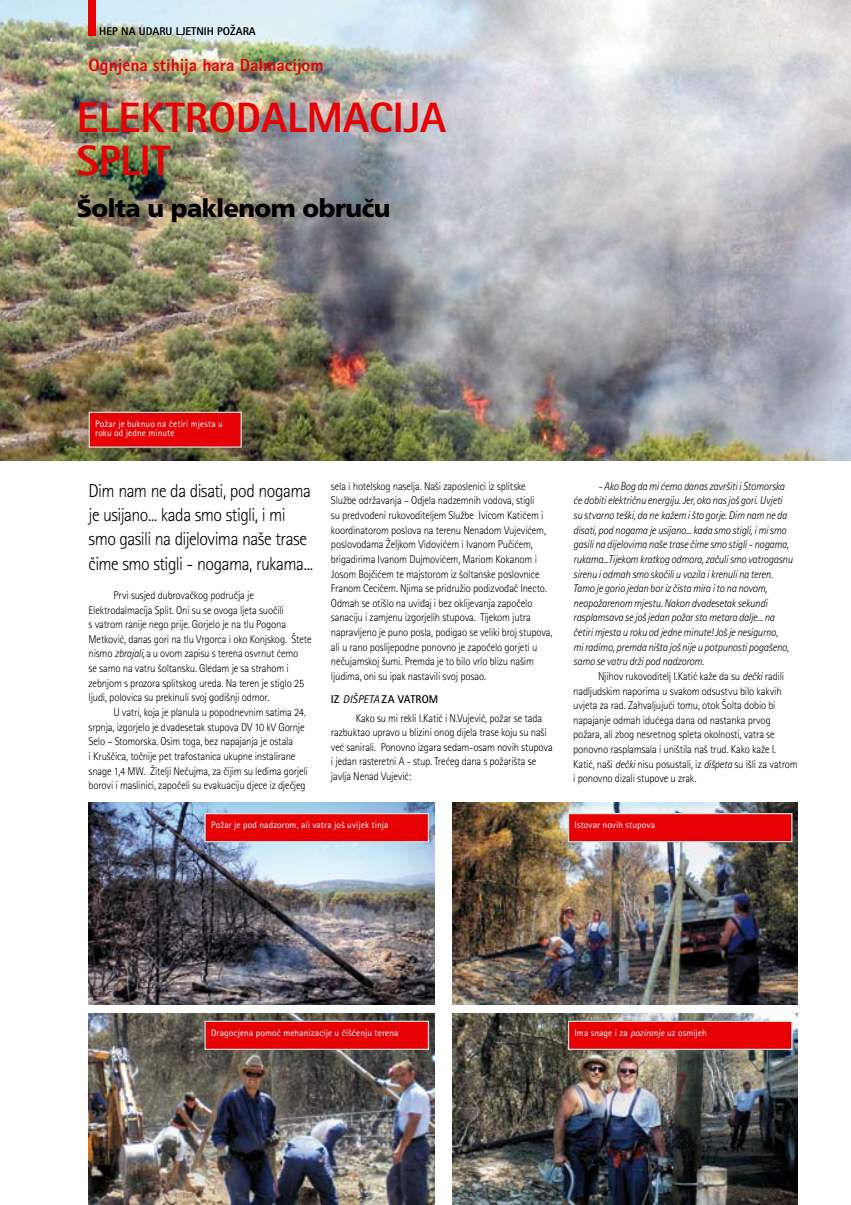
<style>
.page{position:relative;width:851px;height:1205px;background:#fff}
.page>*{position:absolute;margin:0;border:0;box-sizing:border-box;transform-origin:0 0}
.t1{font:800 42.5px/42.5px "Rotis Sans Serif";color:#e60004}
.t2{font:900 25px "Frutiger";letter-spacing:-.02em;color:#000}
.t3{font:300 18.75px/24.4px "Rotis Sans Serif";letter-spacing:-.03em;color:#000;scale:.95 1}
.t4{font:800 17.5px "Rotis Sans Serif";color:#e60004}
.t5{font:300 11.25px/14.6px "Rotis Sans Serif";letter-spacing:-.015em;color:#000;scale:.95 1}
.t6{font:italic 300 11.25px/14.6px "Rotis Sans Serif";letter-spacing:-.02em;color:#000;scale:.95 1}
.t7{font:800 11.25px "Rotis Sans Serif";color:#000}
.t8{font:9.38px/9.4px "Rotis Sans Serif";letter-spacing:.01em;color:#fff}
.s1{font-style:italic}
.s2{font-weight:700}
.s3{font-weight:400;font-style:italic}
</style>
<div class="page">
<img style="left:0;top:0;width:850px;height:461px">
<div style="left:89px;top:0;width:7px;height:35px;background:#e60004"></div>
<div style="left:89px;top:412px;width:152px;height:35px;background:#e60004"></div>
<div style="left:89px;top:412px;width:153px;height:36px;border:1px solid #d8dadc"></div>
<img style="left:89px;top:802px;width:345px;height:202px">
<div style="left:205px;top:813px;width:223px;height:28px;background:#e60004"></div>
<div style="left:204px;top:813px;width:225px;height:29px;border:1px solid #d8dadc"></div>
<img style="left:89px;top:1013px;width:345px;height:192px">
<div style="left:205px;top:1021px;width:223px;height:28px;background:#e60004"></div>
<div style="left:204px;top:1020px;width:225px;height:30px;border:1px solid #d8dadc"></div>
<img style="left:452px;top:802px;width:345px;height:202px">
<div style="left:568px;top:813px;width:223px;height:28px;background:#e60004"></div>
<div style="left:568px;top:813px;width:224px;height:29px;border:1px solid #d8dadc"></div>
<img style="left:452px;top:1013px;width:345px;height:192px">
<div style="left:568px;top:1021px;width:223px;height:28px;background:#e60004"></div>
<div style="left:568px;top:1020px;width:224px;height:30px;border:1px solid #d8dadc"></div>
<p class="t7" style="left:99px;top:24px;width:158px">HEP NA UDARU LJETNIH PO@ARA</p>
<h3 class="t4" style="left:89px;top:54px;width:236px">Ognjena stihija hara Dalmacijom</h3>
<h1 class="t1" style="left:77px;top:95px;width:371px">ELEKTRODALMACIJA<br>SPLIT</h1>
<h2 class="t2" style="left:77px;top:193px;width:315px">[olta u paklenom obru~u</h2>
<p class="t8" style="left:95px;top:419px;width:129px">Po`ar je buknuo na ~etiri mjesta u roku od jedne minute</p>
<h3 class="t3" style="left:89px;top:478px;width:238px">Dim nam ne da disati, pod nogama je usijano... kada smo stigli, i mi smo gasili na dijelovima na{e trase ~ime smo stigli - nogama, rukama...</h3>
<p class="t5" style="left:89px;top:588px;width:236px;text-indent:25px">Prvi susjed dubrova~kog podru~ja je Elektrodalmacija Split. Oni su se ovoga ljeta suo~ili<br>s vatrom ranije nego prije. Gorjelo je na tlu Pogona Metkovi}, danas gori na tlu Vrgorca i oko Konjskog. [tete nismo <span class="s1">zbrajali,</span> a u ovom zapisu s terena osvrnut }emo<br>se samo na vatru {oltansku. Gledam je sa strahom i zebnjom s prozora splitskog ureda. Na teren je stiglo 25 ljudi, polovica su prekinuli svoj godi{nji odmor.</p>
<p class="t5" style="left:89px;top:705px;width:232px;text-indent:25px">U vatri, koja je planula u popodnevnim satima 24. srpnja, izgorjelo je dvadesetak stupova DV 10 kV Gornje Selo – Stomorska. Osim toga, bez napajanja je ostala<br>i Kru{~ica, to~nije pet trafostanica ukupne instalirane snage 1,4 MW. @itelji Ne~ujma, za ~ijim su le|ima gorjeli borovi i maslinici, zapo~eli su evakuaciju djece iz dje~jeg</p>
<p class="t5" style="left:331px;top:478px;width:235px">sela i hotelskog naselja. Na{i zaposlenici iz splitske Slu`be odr`avanja – Odjela nadzemnih vodova, stigli<br>su predvo|eni rukovoditeljem Slu`be Ivicom Kati}em i koordinatorom poslova na terenu Nenadom Vujevi}em, poslovo|ama @eljkom Vidovi}em i Ivanom Pu~i}em, brigadirima Ivanom Dujmovi}em, Mariom Kokanom i Josom Boj~i}em te majstorom iz {oltanske poslovnice Franom Ceci}em. Njima se pridru`io podizvo|a~ Inecto.<br>Odmah se oti{lo na uvi|aj i bez oklijevanja zapo~elo sanaciju i zamjenu izgorjelih stupova. Tijekom jutra napravljeno je puno posla, podigao se veliki broj stupova, ali u rano poslijepodne ponovno je zapo~elo gorjeti u ne~ujamskoj {umi. Premda je to bilo vrlo blizu na{im ljudima, oni su ipak nastavili svoj posao.</p>
<p class="t5" style="left:356px;top:690px;width:198px;line-height:18.1px;text-indent:-25px"><span class="s2">IZ</span> <span class="s3">DI[PETA</span> <span class="s2">ZA VATROM<br></span>Kako su mi rekli I.Kati} i N.Vujevi}, po`ar se tada</p>
<p class="t5" style="left:331px;top:725px;width:235px">razbuktao upravo u blizini onog dijela trase koju su na{i ve} sanirali. Ponovno izgara sedam-osam novih stupova i jedan rasteretni A - stup. Tre}eg dana s po`ari{ta se javlja Nenad Vujevi}:</p>
<p class="t8" style="left:211px;top:820px;width:179px">Po`ar je pod nadzorom, ali vatra jo{ uvijek tinja</p>
<p class="t6" style="left:573px;top:478px;width:232px;text-indent:25px">- Ako Bog da mi }emo danas zavr{iti i Stomorska }e dobiti elektri~nu energiju. Jer, oko nas jo{ gori. Uvjeti su stvarno te{ki, da ne ka`em i {to gorje. Dim nam ne da disati, pod nogama je usijano... kada smo stigli, i mi smo gasili na dijelovima na{e trase ~ime smo stigli - nogama, rukama...Tijekom kratkog odmora, za~uli smo vatrogasnu sirenu i odmah smo sko~ili u vozila i krenuli na teren.<br>Tamo je gorio jedan bor iz ~ista mira i to na novom, neopo`arenom mjestu. Nakon dvadesetak sekundi rasplamsava se jo{ jedan po`ar sto metara dalje... na ~etiri mjesta u roku od jedne minute! Jo{ je nesigurno,<br>mi radimo, premda ni{ta jo{ nije u potpunosti poga{eno, samo se vatru dr`i pod nadzorom.</p>
<p class="t5" style="left:573px;top:669px;width:238px;text-indent:25px">Njihov rukovoditelj I.Kati} ka`e da su <span class="s1">de~ki</span> radili nadljudskim naporima u svakom odsustvu bilo kakvih uvjeta za rad. Zahvaljuju}i tomu, otok [olta dobio bi napajanje odmah idu}ega dana od nastanka prvog po`ara, ali zbog nesretnog spleta okolnosti, vatra se ponovno rasplamsala i uni{tila na{ trud. Kako ka`e I.<br>Kati}, na{i <span class="s1">de~ki</span> nisu posustali, iz <span class="s1">di{peta</span> su i{li za vatrom i ponovno dizali stupove u zrak.</p>
<p class="t8" style="left:574px;top:820px;width:82px">Istovar novih stupova</p>
<p class="t8" style="left:211px;top:1028px;width:189px">Dragocjena pomo} mehanizacije u ~i{}enju terena</p>
<p class="t8" style="left:574px;top:1028px;width:134px">Ima snage i za <span class="s1">poziranje</span> uz osmijeh</p>
</div>
